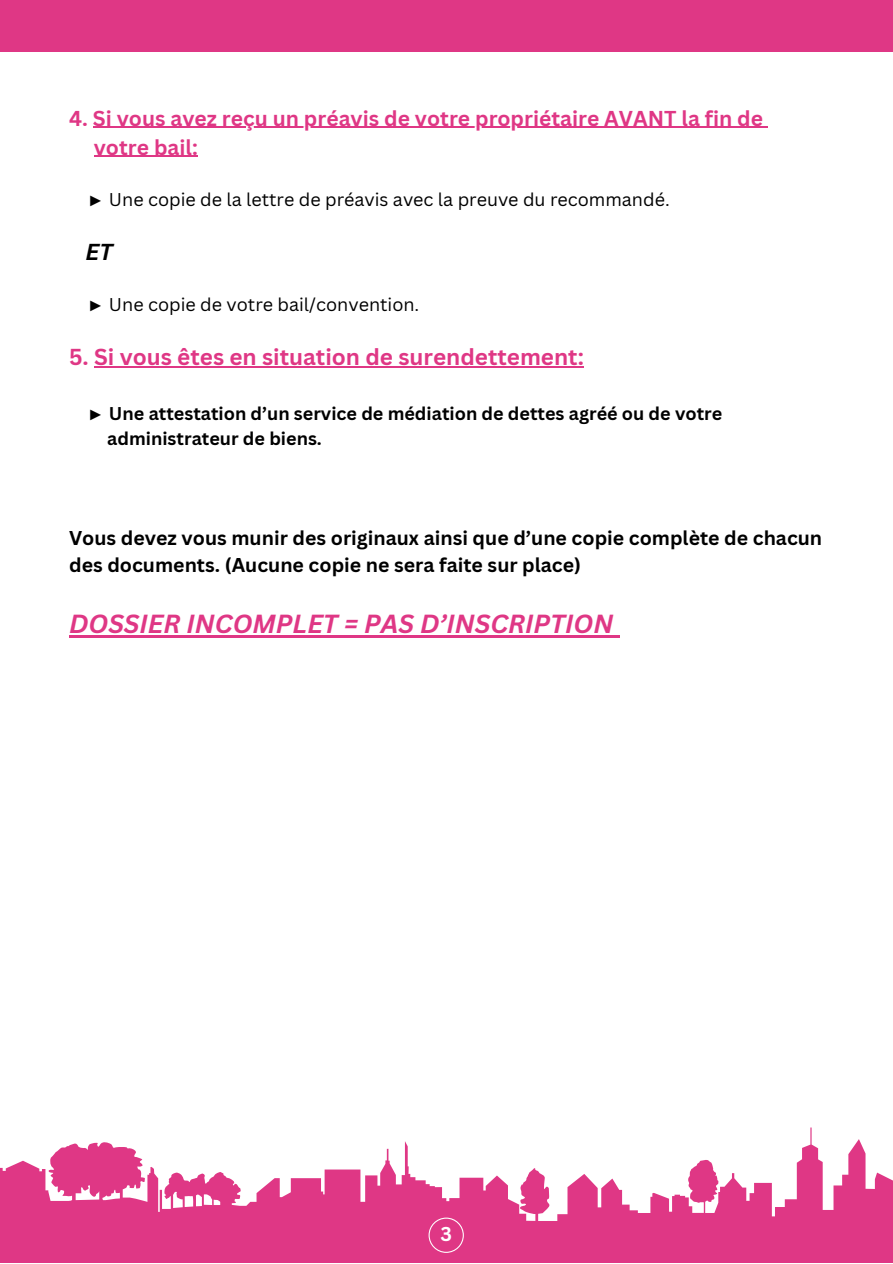
<style>
.page{position:relative;width:893px;height:1264px;background:#fff}
.page>*{position:absolute;margin:0;border:0;box-sizing:border-box;transform-origin:0 0}
.t1{font:italic 700 25.5px "Canva Sans";color:#df3785}
.t2{font:700 22.5px "Canva Sans";color:#df3785}
.t3{font:italic 700 22.5px "Canva Sans";color:#000}
.t4{font:700 21px "Canva Sans";color:#df3785}
.t5{font:700 19.5px/27px "Canva Sans";color:#000}
.t6{font:700 19.5px "Canva Sans";color:#fff}
.t7{font:18px "Canva Sans";color:#000}
.t8{font:700 18px "Canva Sans";color:#000}
.s1{font-family:"Liberation Serif"}
.s2{font-family:"Liberation Serif";font-weight:400}
</style>
<div class="page">
<svg style="left:0;top:1127px;width:892px;height:135px;fill:#df3785"></svg>
<svg style="left:428px;top:1217px;width:35px;height:35px"></svg>
<hr style="left:93px;top:127px;width:670px;height:1px;background:#df3785">
<hr style="left:94px;top:156px;width:104px;height:1px;background:#df3785">
<hr style="left:94px;top:366px;width:490px;height:1px;background:#df3785">
<hr style="left:69px;top:635px;width:544px;height:2px;background:#df3785">
<svg style="left:613px;top:635px;width:6px;height:2px"></svg>
<div style="left:0;top:0;width:892px;height:52px;background:#df3785"></div>
<p class="t4" style="left:69px;top:103px;width:695px">4. Si vous avez reçu un préavis de votre propriétaire AVANT la fin de</p>
<p class="t4" style="left:94px;top:132px;width:105px">votre bail:</p>
<p class="t7" style="left:87px;top:187px;width:584px"><span class="s1">►</span> Une copie de la lettre de préavis avec la preuve du recommandé.</p>
<p class="t3" style="left:86px;top:236px;width:29px">ET</p>
<p class="t7" style="left:87px;top:292px;width:334px"><span class="s1">►</span> Une copie de votre bail/convention.</p>
<p class="t2" style="left:69px;top:341px;width:516px">5. Si vous êtes en situation de surendettement:</p>
<p class="t8" style="left:87px;top:401px;width:637px"><span class="s2">►</span> Une attestation d’un service de médiation de dettes agréé ou de votre</p>
<p class="t8" style="left:107px;top:425px;width:216px">administrateur de biens.</p>
<p class="t5" style="left:69px;top:524px;width:754px">Vous devez vous munir des originaux ainsi que d’une copie complète de chacun des documents. (Aucune copie ne sera faite sur place)</p>
<p class="t1" style="left:69px;top:606px;width:545px">DOSSIER INCOMPLET = PAS D’INSCRIPTION</p>
<p class="t6" style="left:440px;top:1220px;width:13px">3</p>
</div>
